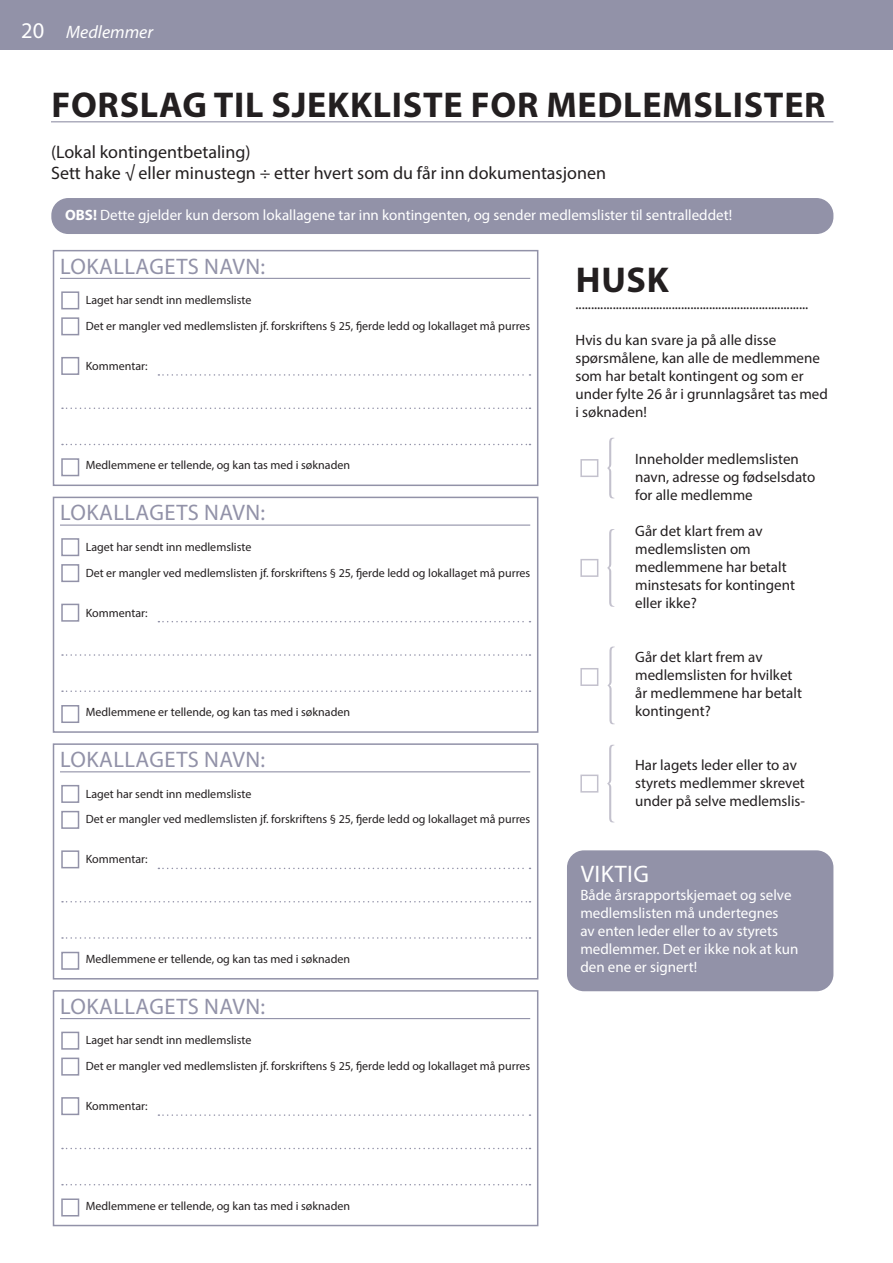
<style>
.page{position:relative;width:893px;height:1263px;background:#fff}
.page>*{position:absolute;margin:0;border:0;box-sizing:border-box;transform-origin:0 0}
.Tittel{font:700 36px "Myriad Pro";letter-spacing:.02em;color:#231f20}
.Mellomtittel{font:700 36px "Myriad Pro";color:#231f20}
.Mellomtittel-2{font:24px "Myriad Pro";letter-spacing:.02em;color:#fff}
.Tittel-2{font:22.5px "Myriad Pro";letter-spacing:.02em;color:#9292a8}
.t1{font:22.5px "Myriad Pro";color:#fff}
.Ingress{font:18px "Myriad Pro";color:#231f20}
.t2{font:italic 18px "Myriad Pro";color:#fff}
.Faktatekst{font:15px/18px "Myriad Pro";color:#231f20}
.Faktatekst-2{font:15px/18px "Myriad Pro";color:#fff}
.Faktatekst-3{font:12px "Myriad Pro";color:#231f20}
.s1{font-weight:700}
.s2{color:#fff}
</style>
<div class="page">
<div style="left:0;top:0;width:893px;height:49px;background:#9292a8"></div>
<hr style="left:51px;top:121px;width:782px;height:1px;background:#9292a8">
<svg style="left:158px;top:374px;width:372px;height:2px"></svg>
<svg style="left:62px;top:407px;width:468px;height:2px"></svg>
<svg style="left:62px;top:444px;width:468px;height:1px"></svg>
<hr style="left:60px;top:278px;width:470px;height:1px;background:#9292a8">
<div style="left:61px;top:291px;width:18px;height:18px;border:2px solid #9292a8"></div>
<div style="left:61px;top:317px;width:18px;height:18px;border:2px solid #9292a8"></div>
<div style="left:61px;top:357px;width:18px;height:18px;border:2px solid #9292a8"></div>
<div style="left:61px;top:458px;width:18px;height:18px;border:2px solid #9292a8"></div>
<div style="left:53px;top:250px;width:485px;height:236px;border:2px solid #9292a8"></div>
<svg style="left:158px;top:621px;width:372px;height:1px"></svg>
<svg style="left:62px;top:654px;width:468px;height:2px"></svg>
<svg style="left:62px;top:690px;width:468px;height:2px"></svg>
<hr style="left:60px;top:524px;width:470px;height:2px;background:#9292a8">
<div style="left:61px;top:538px;width:18px;height:18px;border:2px solid #9292a8"></div>
<div style="left:61px;top:564px;width:18px;height:18px;border:2px solid #9292a8"></div>
<div style="left:61px;top:604px;width:18px;height:18px;border:2px solid #9292a8"></div>
<div style="left:61px;top:705px;width:18px;height:18px;border:2px solid #9292a8"></div>
<div style="left:53px;top:497px;width:485px;height:236px;border:2px solid #9292a8"></div>
<svg style="left:158px;top:868px;width:372px;height:1px"></svg>
<svg style="left:62px;top:901px;width:468px;height:1px"></svg>
<svg style="left:62px;top:937px;width:468px;height:2px"></svg>
<hr style="left:60px;top:771px;width:470px;height:1px;background:#9292a8">
<div style="left:61px;top:785px;width:18px;height:18px;border:2px solid #9292a8"></div>
<div style="left:61px;top:811px;width:18px;height:18px;border:2px solid #9292a8"></div>
<div style="left:61px;top:850px;width:18px;height:18px;border:2px solid #9292a8"></div>
<div style="left:61px;top:952px;width:18px;height:18px;border:2px solid #9292a8"></div>
<div style="left:53px;top:743px;width:485px;height:236px;border:2px solid #9292a8"></div>
<svg style="left:158px;top:1114px;width:372px;height:2px"></svg>
<svg style="left:62px;top:1148px;width:468px;height:1px"></svg>
<svg style="left:62px;top:1184px;width:468px;height:1px"></svg>
<hr style="left:60px;top:1018px;width:470px;height:1px;background:#9292a8">
<div style="left:61px;top:1032px;width:18px;height:18px;border:2px solid #9292a8"></div>
<div style="left:61px;top:1057px;width:18px;height:18px;border:2px solid #9292a8"></div>
<div style="left:61px;top:1097px;width:18px;height:18px;border:2px solid #9292a8"></div>
<div style="left:61px;top:1198px;width:18px;height:18px;border:2px solid #9292a8"></div>
<div style="left:53px;top:990px;width:485px;height:236px;border:2px solid #9292a8"></div>
<svg style="left:607px;top:529px;width:7px;height:78px"></svg>
<svg style="left:607px;top:646px;width:8px;height:78px"></svg>
<svg style="left:607px;top:745px;width:7px;height:77px"></svg>
<div style="left:51px;top:198px;width:782px;height:36px;background:#9292a8;border-radius:17px"></div>
<div style="left:580px;top:459px;width:18px;height:18px;border:2px solid #c3c1cd"></div>
<div style="left:580px;top:559px;width:18px;height:18px;border:2px solid #c3c1cd"></div>
<div style="left:580px;top:668px;width:18px;height:18px;border:2px solid #c3c1cd"></div>
<div style="left:580px;top:774px;width:18px;height:18px;border:2px solid #c3c1cd"></div>
<svg style="left:607px;top:438px;width:7px;height:60px"></svg>
<div style="left:567px;top:850px;width:266px;height:141px;background:#9292a8;border-radius:17px"></div>
<p class="t1" style="left:21px;top:17px;width:25px">20</p>
<p class="t2" style="left:66px;top:21px;width:88px">Medlemmer</p>
<p class="Tittel" style="left:51px;top:81px;width:776px">FORSLAG TIL SJEKKLISTE FOR MEDLEMSLISTER</p>
<p class="Ingress" style="left:51px;top:140px;width:201px">(Lokal kontingentbetaling)</p>
<p class="Ingress" style="left:51px;top:162px;width:556px">Sett hake √ eller minustegn ÷ etter hvert som du får inn dokumentasjonen</p>
<p class="Faktatekst-2" style="left:65px;top:206px;width:668px"><span class="s1">OBS!</span> Dette gjelder kun dersom lokallagene tar inn kontingenten, og sender medlemslister til sentralleddet!</p>
<p class="Tittel-2" style="left:60px;top:252px;width:206px">LOKALLAGETS NAVN:</p>
<p class="Faktatekst-3" style="left:86px;top:293px;width:167px">Laget har sendt inn medlemsliste</p>
<p class="Faktatekst-3" style="left:86px;top:319px;width:446px">Det er mangler ved medlemslisten jf. forskriftens § 25, fjerde ledd og lokallaget må purres</p>
<p class="Faktatekst-3" style="left:86px;top:358px;width:64px">Kommentar:</p>
<p class="Faktatekst-3" style="left:86px;top:458px;width:266px">Medlemmene er tellende, og kan tas med i søknaden</p>
<p class="Tittel-2" style="left:60px;top:499px;width:206px">LOKALLAGETS NAVN:</p>
<p class="Faktatekst-3" style="left:86px;top:539px;width:167px">Laget har sendt inn medlemsliste</p>
<p class="Faktatekst-3" style="left:86px;top:565px;width:446px">Det er mangler ved medlemslisten jf. forskriftens § 25, fjerde ledd og lokallaget må purres</p>
<p class="Faktatekst-3" style="left:86px;top:605px;width:64px">Kommentar:</p>
<p class="Faktatekst-3" style="left:86px;top:705px;width:266px">Medlemmene er tellende, og kan tas med i søknaden</p>
<p class="Tittel-2" style="left:60px;top:746px;width:206px">LOKALLAGETS NAVN:</p>
<p class="Faktatekst-3" style="left:86px;top:786px;width:167px">Laget har sendt inn medlemsliste</p>
<p class="Faktatekst-3" style="left:86px;top:812px;width:446px">Det er mangler ved medlemslisten jf. forskriftens § 25, fjerde ledd og lokallaget må purres</p>
<p class="Faktatekst-3" style="left:86px;top:852px;width:64px">Kommentar:</p>
<p class="Faktatekst-3" style="left:86px;top:951px;width:266px">Medlemmene er tellende, og kan tas med i søknaden</p>
<p class="Tittel-2" style="left:60px;top:992px;width:206px">LOKALLAGETS NAVN:</p>
<p class="Faktatekst-3" style="left:86px;top:1033px;width:167px">Laget har sendt inn medlemsliste</p>
<p class="Faktatekst-3" style="left:86px;top:1059px;width:446px">Det er mangler ved medlemslisten jf. forskriftens § 25, fjerde ledd og lokallaget må purres</p>
<p class="Faktatekst-3" style="left:86px;top:1098px;width:64px">Kommentar:</p>
<p class="Faktatekst-3" style="left:86px;top:1198px;width:266px">Medlemmene er tellende, og kan tas med i søknaden</p>
<p class="Mellomtittel" style="left:576px;top:257px;width:95px">HUSK</p>
<p class="Faktatekst" style="left:575px;top:294px;width:234px">...........................................................................</p>
<p class="Faktatekst" style="left:575px;top:331px;width:254px">Hvis du kan svare ja på alle disse spørsmålene, kan alle de medlemmene som har betalt kontingent og som er under fylte 26 år i grunnlagsåret tas med i søknaden!</p>
<p class="Faktatekst" style="left:635px;top:449px;width:182px">Inneholder medlemslisten navn, adresse og fødselsdato for alle medlemme<span class="s2">ne?</span></p>
<p class="Faktatekst" style="left:635px;top:521px;width:161px">Går det klart frem av medlemslisten om medlemmene har betalt minstesats for kontingent eller ikke?</p>
<p class="Faktatekst" style="left:635px;top:647px;width:168px">Går det klart frem av medlemslisten for hvilket år medlemmene har betalt kontingent?</p>
<p class="Faktatekst" style="left:635px;top:755px;width:171px">Har lagets leder eller to av styrets medlemmer skrevet under på selve medlemslis-</p>
<p class="Mellomtittel-2" style="left:581px;top:859px;width:70px">VIKTIG</p>
<p class="Faktatekst-2" style="left:580px;top:886px;width:220px">Både årsrapportskjemaet og selve medlemslisten må undertegnes<br>av enten leder eller to av styrets medlemmer. Det er ikke nok at kun den ene er signert!</p>
</div>
